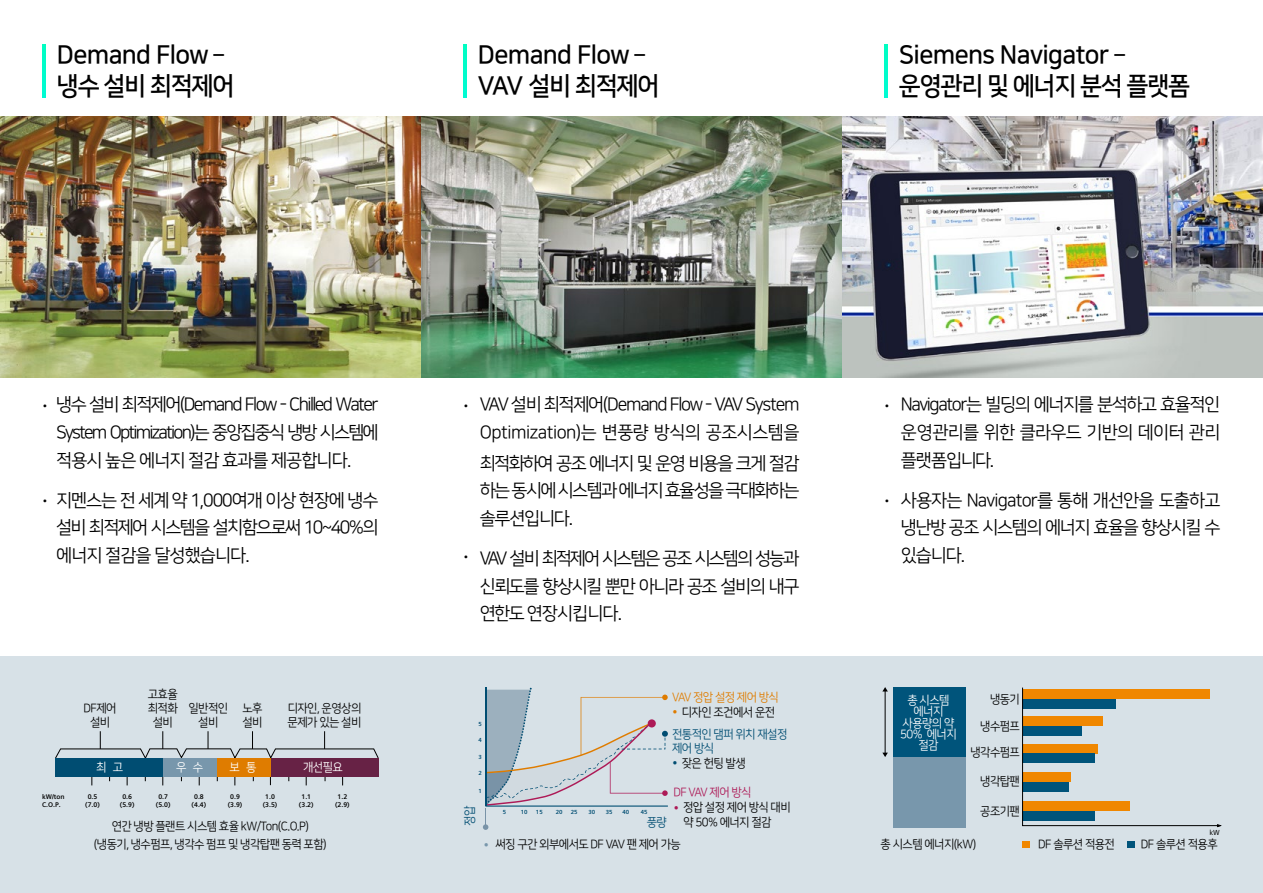
<style>
.page{position:relative;width:1263px;height:893px;background:#fff}
.page>*{position:absolute;margin:0;border:0;box-sizing:border-box;transform-origin:0 0}
.t1{font:25.5px/30.6px "Nanum Square B";letter-spacing:-.025em;color:#000}
.t2{font:18px/27.6px "Nanum Square R";letter-spacing:-.08em;color:#000;text-align:justify}
.t3{font:700 18px "Siemens Sans Global";color:#000}
.t4{font:12px/14.4px "Nanum Square R";letter-spacing:-.05em;color:#000;text-align:center;scale:.95 1}
.t5{font:12px/11.4px "Nanum Square R";letter-spacing:-.05em;color:#fff;text-align:center;scale:.95 1}
.t6{font:12px/21.8px "Nanum Square R";letter-spacing:-.05em;color:#004d72;scale:.95 1}
.t7{font:12px "Nanum Square R";letter-spacing:-.05em;color:#df7c00;scale:.95 1}
.t8{font:12px "Nanum Square R";letter-spacing:-.05em;color:#ad1a57;scale:.95 1}
.t9{font:7.35px "Siemens Sans";color:#000;scale:1.07 1}
.t10{font:700 6.75px "Siemens Sans";color:#000}
.t11{font:700 5.85px "Siemens Sans";color:#004d72}
.s1{font-family:"Siemens Sans Global";color:#df7c00}
.s2{color:#000}
.s3{font-family:"Siemens Sans Global";color:#004d72}
.s4{font-family:"Siemens Sans Global";color:#ad1a57}
.s5{font-family:"Siemens Sans Global";color:#7897ac}
</style>
<div class="page">
<hr style="left:43px;top:44px;width:3px;height:53px;background:#00fcca">
<hr style="left:463px;top:44px;width:4px;height:53px;background:#00fdca">
<hr style="left:884px;top:44px;width:4px;height:53px;background:#00fdca">
<img style="left:0;top:117px;width:1263px;height:260px">
<div style="left:0;top:656px;width:421px;height:237px;background:#d7e1e7"></div>
<svg style="left:55px;top:731px;width:324px;height:28px"></svg>
<div style="left:55px;top:758px;width:108px;height:19px;background:#004d72"></div>
<div style="left:163px;top:758px;width:54px;height:19px;background:#7897ac"></div>
<div style="left:217px;top:758px;width:54px;height:19px;background:#df7c00"></div>
<div style="left:271px;top:758px;width:107px;height:19px;background:#672245"></div>
<div style="left:842px;top:656px;width:421px;height:237px;background:#d7e1e7"></div>
<div style="left:1022px;top:841px;width:8px;height:7px;background:#f08700"></div>
<div style="left:1127px;top:841px;width:7px;height:7px;background:#00547b"></div>
<svg style="left:1022px;top:687px;width:199px;height:140px"></svg>
<div style="left:893px;top:687px;width:73px;height:70px;background:#00547b"></div>
<div style="left:893px;top:757px;width:73px;height:71px;background:#7897ac"></div>
<hr style="left:885px;top:691px;width:1px;height:62px;background:#000">
<svg style="left:882px;top:687px;width:6px;height:4px"></svg>
<svg style="left:882px;top:753px;width:6px;height:4px"></svg>
<div style="left:421px;top:656px;width:421px;height:237px;background:#d7e1e7"></div>
<hr style="left:485px;top:687px;width:1px;height:119px;background:#004d72">
<svg style="left:483px;top:688px;width:185px;height:142px"></svg>
<h1 class="t1" style="left:57px;top:40px;width:179px">Demand Flow – 냉수 설비 최적제어</h1>
<h1 class="t1" style="left:478px;top:40px;width:183px">Demand Flow –<br>VAV 설비 최적제어</h1>
<h1 class="t1" style="left:899px;top:41px;width:293px">Siemens Navigator – 운영관리 및 에너지 분석 플랫폼</h1>
<p class="t3" style="left:43px;top:391px;width:7px">·</p>
<p class="t3" style="left:43px;top:486px;width:7px">·</p>
<p class="t2" style="left:56px;top:391px;width:324px">냉수 설비 최적제어(Demand Flow - Chilled Water System Optimization)는 중앙집중식 냉방 시스템에 적용시 높은 에너지 절감 효과를 제공합니다.</p>
<p class="t2" style="left:56px;top:487px;width:324px">지멘스는 전 세계 약 1,000여개 이상 현장에 냉수 설비 최적제어 시스템을 설치함으로써 10~40%의 에너지 절감을 달성했습니다.</p>
<p class="t3" style="left:463px;top:391px;width:7px">·</p>
<p class="t3" style="left:463px;top:541px;width:7px">·</p>
<p class="t2" style="left:480px;top:391px;width:321px">VAV 설비 최적제어(Demand Flow - VAV System<br>Optimization)는 변풍량 방식의 공조시스템을</p>
<p class="t2" style="left:480px;top:450px;width:321px">최적화하여 공조 에너지 및 운영 비용을 크게 절감 하는 동시에 시스템과 에너지 효율성을 극대화하는 솔루션입니다.</p>
<p class="t2" style="left:480px;top:545px;width:321px">VAV 설비 최적제어 시스템은 공조 시스템의 성능과 신뢰도를 향상시킬 뿐만 아니라 공조 설비의 내구 연한도 연장시킵니다.</p>
<p class="t3" style="left:884px;top:391px;width:7px">·</p>
<p class="t3" style="left:884px;top:486px;width:7px">·</p>
<p class="t2" style="left:901px;top:391px;width:321px">Navigator는 빌딩의 에너지를 분석하고 효율적인 운영관리를 위한 클라우드 기반의 데이터 관리 플랫폼입니다.</p>
<p class="t2" style="left:901px;top:487px;width:321px">사용자는 Navigator를 통해 개선안을 도출하고 냉난방 공조 시스템의 에너지 효율을 향상시킬 수 있습니다.</p>
<p class="t4" style="left:148px;top:687px;width:33px">고효율 최적화 설비</p>
<p class="t4" style="left:242px;top:701px;width:23px;text-align:left">노후 설비</p>
<p class="t4" style="left:288px;top:701px;width:79px;text-align:left">디자인, 운영상의 문제가 있는 설비</p>
<p class="t4" style="left:188px;top:701px;width:43px">일반적인 설비</p>
<p class="t4" style="left:84px;top:701px;width:36px">DF제어 설비</p>
<p class="t5" style="left:96px;top:762px;width:30px">최 고</p>
<p class="t5" style="left:176px;top:762px;width:30px">우 수</p>
<p class="t5" style="left:229px;top:762px;width:30px">보 통</p>
<p class="t5" style="left:303px;top:762px;width:43px">개선필요</p>
<p class="t10" style="left:42px;top:793px;width:24px">kW/ton</p>
<p class="t10" style="left:88px;top:793px;width:11px">0.5</p>
<p class="t10" style="left:122px;top:793px;width:11px">0.6</p>
<p class="t10" style="left:158px;top:793px;width:11px">0.7</p>
<p class="t10" style="left:194px;top:793px;width:11px">0.8</p>
<p class="t10" style="left:230px;top:793px;width:11px">0.9</p>
<p class="t10" style="left:265px;top:793px;width:11px">1.0</p>
<p class="t10" style="left:301px;top:793px;width:11px">1.1</p>
<p class="t10" style="left:337px;top:793px;width:11px">1.2</p>
<p class="t10" style="left:42px;top:801px;width:20px">C.O.P.</p>
<p class="t10" style="left:85px;top:801px;width:16px">(7.0)</p>
<p class="t10" style="left:120px;top:801px;width:16px">(5.9)</p>
<p class="t10" style="left:156px;top:801px;width:16px">(5.0)</p>
<p class="t10" style="left:192px;top:801px;width:16px">(4.4)</p>
<p class="t10" style="left:228px;top:801px;width:16px">(3.9)</p>
<p class="t10" style="left:263px;top:801px;width:16px">(3.5)</p>
<p class="t10" style="left:299px;top:801px;width:16px">(3.2)</p>
<p class="t10" style="left:335px;top:801px;width:16px">(2.9)</p>
<p class="t4" style="left:94px;top:818px;width:247px;line-height:18px">연간 냉방 플랜트 시스템 효율 kW/Ton(C.O.P) (냉동기, 냉수펌프, 냉각수 펌프 및 냉각탑팬 동력 포함)</p>
<p class="t7" style="left:672px;top:691px;width:114px">VAV 정압 설정 제어 방식</p>
<p class="t6" style="left:672px;top:701px;width:123px"><span class="s1">•</span> <span class="s2">디자인 조건에서 운전 </span>전통적인 댐퍼 위치 재설정</p>
<p class="t6" style="left:672px;top:738px;width:46px">제어 방식</p>
<p class="t4" style="left:672px;top:756px;width:79px"><span class="s3">•</span> 잦은 헌팅 발생</p>
<p class="t8" style="left:673px;top:786px;width:84px">DF VAV 제어 방식</p>
<p class="t4" style="left:683px;top:800px;width:115px;text-align:left;text-indent:-10px"><span class="s4">•</span> 정압 설정 제어 방식 대비 약 50% 에너지 절감</p>
<p class="t11" style="left:479px;top:721px;width:5px">5</p>
<p class="t11" style="left:479px;top:737px;width:5px">4</p>
<p class="t11" style="left:479px;top:754px;width:5px">3</p>
<p class="t11" style="left:479px;top:770px;width:5px">2</p>
<p class="t11" style="left:479px;top:788px;width:5px">1</p>
<p class="t6" style="left:459px;top:826px;width:23px;rotate:-90deg">정압</p>
<p class="t6" style="left:647px;top:811px;width:23px">풍량</p>
<p class="t4" style="left:483px;top:838px;width:209px"><span class="s5">•</span> 써징 구간 외부에서도 DF VAV 팬 제어 가능</p>
<p class="t11" style="left:503px;top:809px;width:5px">5</p>
<p class="t11" style="left:521px;top:809px;width:8px">10</p>
<p class="t11" style="left:536px;top:809px;width:8px">15</p>
<p class="t11" style="left:556px;top:809px;width:8px">20</p>
<p class="t11" style="left:571px;top:809px;width:8px">25</p>
<p class="t11" style="left:588px;top:809px;width:8px">30</p>
<p class="t11" style="left:606px;top:809px;width:8px">35</p>
<p class="t11" style="left:622px;top:809px;width:8px">40</p>
<p class="t11" style="left:641px;top:809px;width:8px">45</p>
<p class="t5" style="left:900px;top:695px;width:61px">총 시스템 에너지 사용량의 약<br>50% 에너지 절감</p>
<p class="t4" style="left:990px;top:692px;width:33px">냉동기</p>
<p class="t4" style="left:970px;top:714px;width:54px;line-height:26px;text-align:right">냉수펌프 냉각수펌프</p>
<p class="t4" style="left:980px;top:775px;width:43px">냉각탑팬</p>
<p class="t4" style="left:980px;top:804px;width:43px">공조기팬</p>
<p class="t9" style="left:1209px;top:828px;width:11px">kW</p>
<p class="t4" style="left:881px;top:838px;width:102px">총 시스템 에너지(kW)</p>
<p class="t4" style="left:1038px;top:838px;width:82px">DF 솔루션 적용전</p>
<p class="t4" style="left:1141px;top:838px;width:82px">DF 솔루션 적용후</p>
</div>
